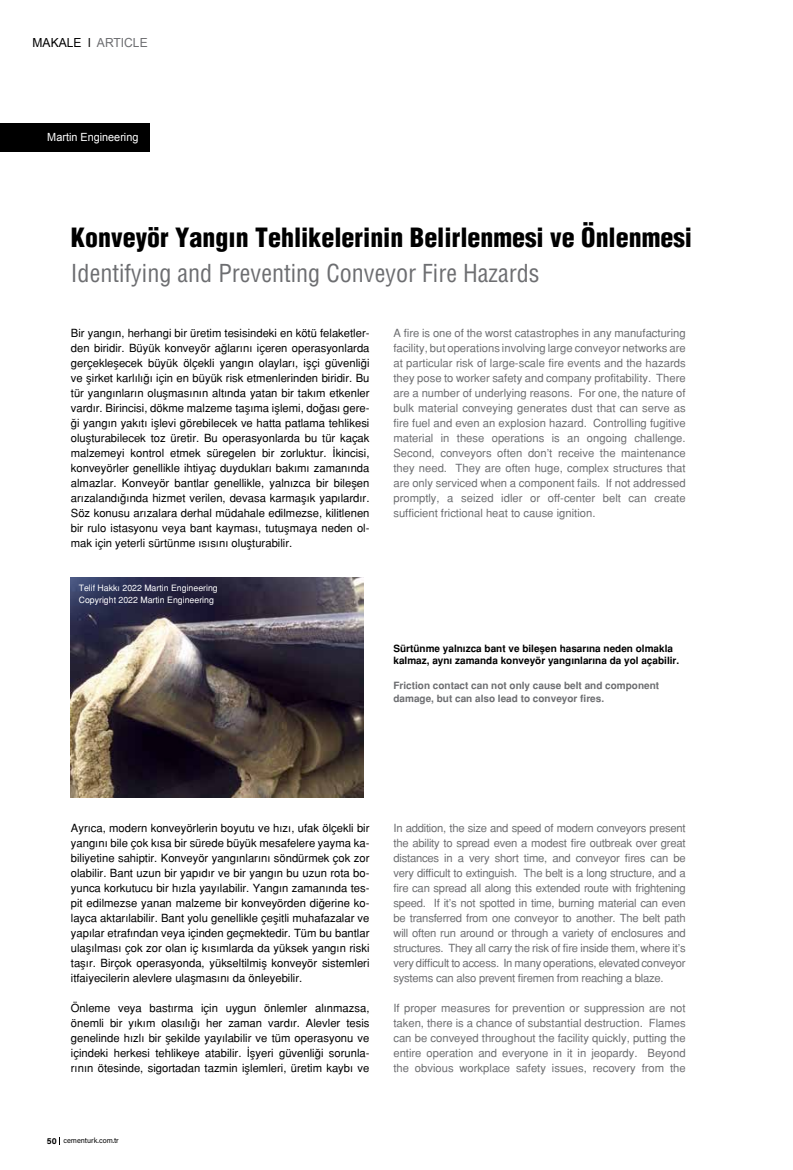
<style>
.page{position:relative;width:793px;height:1170px;background:#fff}
.page>*{position:absolute;margin:0;border:0;box-sizing:border-box;transform-origin:0 0}
.t1{font:25.88px "Helvetica Condensed Black Tr";color:#000}
.t2{font:24.12px "Helvetica Cond Normal Tr";color:#6d6e71}
.t3{font:12.5px "Arial";color:#000;scale:.96 1}
.t4{font:11.25px/15px "Helvetica Normal Tr";color:#000;text-align:justify}
.t5{font:11.25px/15px "Helvetica Normal Tr";color:#6d6e71;text-align:justify}
.t6{font:11.25px "Arial";color:#fff}
.t7{font:700 10px/12.5px "Helvetica Tr";color:#000}
.t8{font:700 10px/12.5px "Helvetica Tr";color:#6d6e71}
.t9{font:8.75px/11.2px "Helvetica Normal Tr";color:#fff}
.t10{font:7.5px "Acumin Pro";color:#000;scale:.96 1}
.s1{color:#6d6e71}
.s2{font-weight:700;font-size:8.75px}
</style>
<div class="page">
<img style="left:71px;top:578px;width:292px;height:219px">
<div style="left:0;top:123px;width:150px;height:28px;background:#000"></div>
<p class="t3" style="left:33px;top:34px;width:121px">MAKALE l <span class="s1">ARTICLE</span></p>
<p class="t6" style="left:47px;top:129px;width:93px">Martin Engineering</p>
<h1 class="t1" style="left:71px;top:221px;width:622px">Konveyör Yangın Tehlikelerinin Belirlenmesi ve Önlenmesi</h1>
<h2 class="t2" style="left:71px;top:257px;width:470px">Identifying and Preventing Conveyor Fire Hazards</h2>
<p class="t4" style="left:71px;top:325px;width:300px">Bir yangın, herhangi bir üretim tesisindeki en kötü felaketler&shy;den biridir. Büyük konveyör ağlarını içeren operasyonlarda gerçekleşecek büyük ölçekli yangın olayları, işçi güvenliği ve şirket karlılığı için en büyük risk etmenlerinden biridir. Bu tür yangınların oluşmasının altında yatan bir takım etkenler vardır. Birincisi, dökme malzeme taşıma işlemi, doğası gere&shy;ği yangın yakıtı işlevi görebilecek ve hatta patlama tehlikesi oluşturabilecek toz üretir. Bu operasyonlarda bu tür kaçak malzemeyi kontrol etmek süregelen bir zorluktur. İkincisi, konveyörler genellikle ihtiyaç duydukları bakımı zamanında almazlar. Konveyör bantlar genellikle, yalnızca bir bileşen arızalandığında hizmet verilen, devasa karmaşık yapılardır.<br>Söz konusu arızalara derhal müdahale edilmezse, kilitlenen bir rulo istasyonu veya bant kayması, tutuşmaya neden ol&shy;mak için yeterli sürtünme ısısını oluşturabilir.</p>
<p class="t9" style="left:79px;top:582px;width:141px">Telif Hakkı 2022 Martin Engineering<br>Copyright 2022 Martin Engineering</p>
<p class="t5" style="left:393px;top:325px;width:294px">A fire is one of the worst catastrophes in any manufacturing facility, but operations involving large conveyor networks are at particular risk of large-scale fire events and the hazards they pose to worker safety and company profitability. There are a number of underlying reasons. For one, the nature of bulk material conveying generates dust that can serve as fire fuel and even an explosion hazard. Controlling fugitive material in these operations is an ongoing challenge.<br>Second, conveyors often don’t receive the maintenance they need. They are often huge, complex structures that are only serviced when a component fails. If not addressed promptly, a seized idler or off-center belt can create sufficient frictional heat to cause ignition.</p>
<p class="t7" style="left:393px;top:641px;width:287px">Sürtünme yalnızca bant ve bileşen hasarına neden olmakla kalmaz, aynı zamanda konveyör yangınlarına da yol açabilir.</p>
<p class="t8" style="left:393px;top:679px;width:267px">Friction contact can not only cause belt and component damage, but can also lead to conveyor fires.</p>
<p class="t4" style="left:71px;top:820px;width:300px">Ayrıca, modern konveyörlerin boyutu ve hızı, ufak ölçekli bir yangını bile çok kısa bir sürede büyük mesafelere yayma ka&shy;biliyetine sahiptir. Konveyör yangınlarını söndürmek çok zor olabilir. Bant uzun bir yapıdır ve bir yangın bu uzun rota bo&shy;yunca korkutucu bir hızla yayılabilir. Yangın zamanında tes&shy;pit edilmezse yanan malzeme bir konveyörden diğerine ko&shy;layca aktarılabilir. Bant yolu genellikle çeşitli muhafazalar ve yapılar etrafından veya içinden geçmektedir. Tüm bu bantlar ulaşılması çok zor olan iç kısımlarda da yüksek yangın riski taşır. Birçok operasyonda, yükseltilmiş konveyör sistemleri itfaiyecilerin alevlere ulaşmasını da önleyebilir.</p>
<p class="t4" style="left:71px;top:1000px;width:300px">Önleme veya bastırma için uygun önlemler alınmazsa, önemli bir yıkım olasılığı her zaman vardır. Alevler tesis genelinde hızlı bir şekilde yayılabilir ve tüm operasyonu ve içindeki herkesi tehlikeye atabilir. İşyeri güvenliği sorunla&shy;rının ötesinde, sigortadan tazmin işlemleri, üretim kaybı ve</p>
<p class="t5" style="left:393px;top:820px;width:294px">In addition, the size and speed of modern conveyors present the ability to spread even a modest fire outbreak over great distances in a very short time, and conveyor fires can be very difficult to extinguish. The belt is a long structure, and a fire can spread all along this extended route with frightening speed. If it’s not spotted in time, burning material can even be transferred from one conveyor to another. The belt path will often run around or through a variety of enclosures and structures. They all carry the risk of fire inside them, where it’s very difficult to access. In many operations, elevated conveyor systems can also prevent firemen from reaching a blaze.</p>
<p class="t5" style="left:393px;top:1000px;width:294px">If proper measures for prevention or suppression are not taken, there is a chance of substantial destruction. Flames can be conveyed throughout the facility quickly, putting the entire operation and everyone in it in jeopardy. Beyond the obvious workplace safety issues, recovery from the</p>
<p class="t10" style="left:47px;top:1135px;width:76px"><span class="s2">50</span> cementurk.com.tr</p>
</div>
